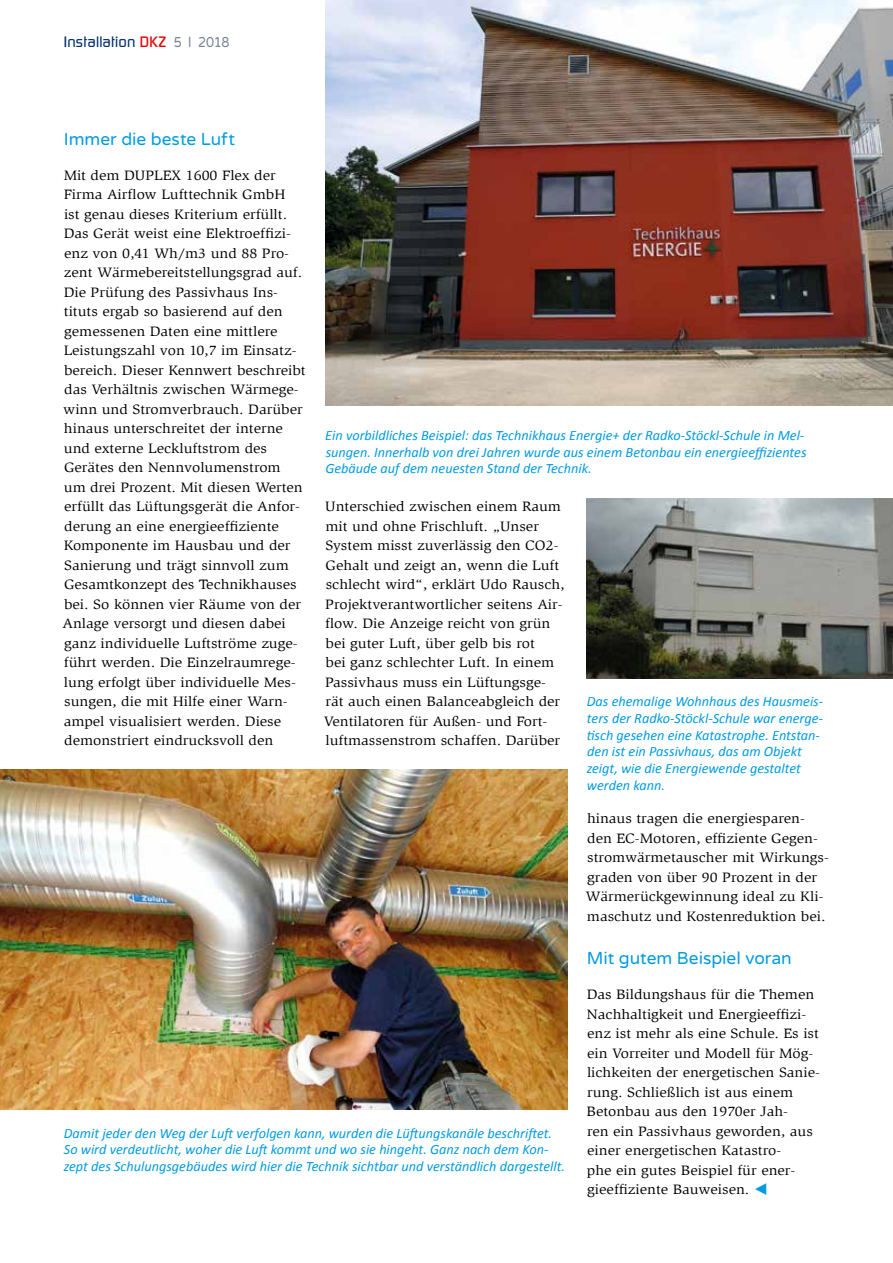
<style>
.page{position:relative;width:893px;height:1263px;background:#fff}
.page>*{position:absolute;margin:0;border:0;box-sizing:border-box;transform-origin:0 0}
.t1{font:17.25px "Varela Round";color:#009be1}
.t2{font:500 15px "Continuum";letter-spacing:.015em;color:#003070}
.t3{font:italic 14.25px/16.8px "Calibri";color:#009be1}
.t4{font:13.95px/19.5px "Slimbach LT";color:#000;scale:1.1 1}
.s1{color:#e60005}
.s2{font-family:"Varela Round";font-weight:400;font-size:14.25px;color:#798298}
.s3{color:#009be1}
</style>
<div class="page">
<img style="left:325px;top:0;width:568px;height:406px">
<img style="left:0;top:770px;width:568px;height:340px">
<img style="left:587px;top:499px;width:306px;height:179px">
<p class="t2" style="left:64px;top:32px;width:167px">Installation <span class="s1">DKZ</span> <span class="s2">5 l 2018</span></p>
<p class="t1" style="left:64px;top:130px;width:173px">Immer die beste Luft</p>
<p class="t4" style="left:63px;top:166px;width:222px">Mit dem DUPLEX 1600 Flex der Firma Airflow Lufttechnik GmbH<br>ist genau dieses Kriterium erfüllt.<br>Das Gerät weist eine Elektroeffizi&shy;enz von 0,41 Wh/m3 und 88 Pro&shy;zent Wärmebereitstellungsgrad auf.<br>Die Prüfung des Passivhaus Ins&shy;tituts ergab so basierend auf den gemessenen Daten eine mittlere Leistungszahl von 10,7 im Einsatz&shy;bereich. Dieser Kennwert beschreibt das Verhältnis zwischen Wärmege&shy;winn und Stromverbrauch. Darüber hinaus unterschreitet der interne und externe Leckluftstrom des Gerätes den Nennvolumenstrom<br>um drei Prozent. Mit diesen Werten erfüllt das Lüftungsgerät die Anfor&shy;derung an eine energieeffiziente Komponente im Hausbau und der Sanierung und trägt sinnvoll zum Gesamtkonzept des Technikhauses bei. So können vier Räume von der Anlage versorgt und diesen dabei ganz individuelle Luftströme zuge&shy;führt werden. Die Einzelraumrege&shy;lung erfolgt über individuelle Mes&shy;sungen, die mit Hilfe einer Warn&shy;ampel visualisiert werden. Diese demonstriert eindrucksvoll den</p>
<p class="t3" style="left:325px;top:426px;width:483px">Ein vorbildliches Beispiel: das Technikhaus Energie+ der Radko-Stöckl-Schule in Mel&shy;sungen. Innerhalb von drei Jahren wurde aus einem Betonbau ein energieeffizientes<br>Gebäude auf dem neuesten Stand der Technik.</p>
<p class="t4" style="left:324px;top:497px;width:220px">Unterschied zwischen einem Raum mit und ohne Frischluft. „Unser System misst zuverlässig den CO2- Gehalt und zeigt an, wenn die Luft schlecht wird“, erklärt Udo Rausch, Projektverantwortlicher seitens Air&shy;flow. Die Anzeige reicht von grün bei guter Luft, über gelb bis rot<br>bei ganz schlechter Luft. In einem Passivhaus muss ein Lüftungsge&shy;rät auch einen Balanceabgleich der Ventilatoren für Außen- und Fort&shy;luftmassenstrom schaffen. Darüber</p>
<p class="t3" style="left:587px;top:692px;width:238px">Das ehemalige Wohnhaus des Hausmeis&shy;ters der Radko-Stöckl-Schule war energe&shy;tisch gesehen eine Katastrophe. Entstan&shy;den ist ein Passivhaus, das am Objekt zeigt, wie die Energiewende gestaltet werden kann.</p>
<p class="t3" style="left:64px;top:1124px;width:503px">Damit jeder den Weg der Luft verfolgen kann, wurden die Lüftungskanäle beschriftet.<br>So wird verdeutlicht, woher die Luft kommt und wo sie hingeht. Ganz nach dem Kon&shy;zept des Schulungsgebäudes wird hier die Technik sichtbar und verständlich dargestellt.</p>
<p class="t4" style="left:585px;top:809px;width:223px">hinaus tragen die energiesparen&shy;den EC-Motoren, effiziente Gegen&shy;stromwärmetauscher mit Wirkungs&shy;graden von über 90 Prozent in der Wärmerückgewinnung ideal zu Kli&shy;maschutz und Kostenreduktion bei.</p>
<p class="t1" style="left:587px;top:949px;width:206px">Mit gutem Beispiel voran</p>
<p class="t4" style="left:587px;top:985px;width:214px">Das Bildungshaus für die Themen<br>Nachhaltigkeit und Energieeffizi&shy;enz ist mehr als eine Schule. Es ist ein Vorreiter und Modell für Mög&shy;lichkeiten der energetischen Sanie&shy;rung. Schließlich ist aus einem<br>Betonbau aus den 1970er Jah-<br>ren ein Passivhaus geworden, aus einer energetischen Katastro-<br>phe ein gutes Beispiel für ener&shy;gieeffiziente Bauweisen. <span class="s3">▼</span></p>
</div>
